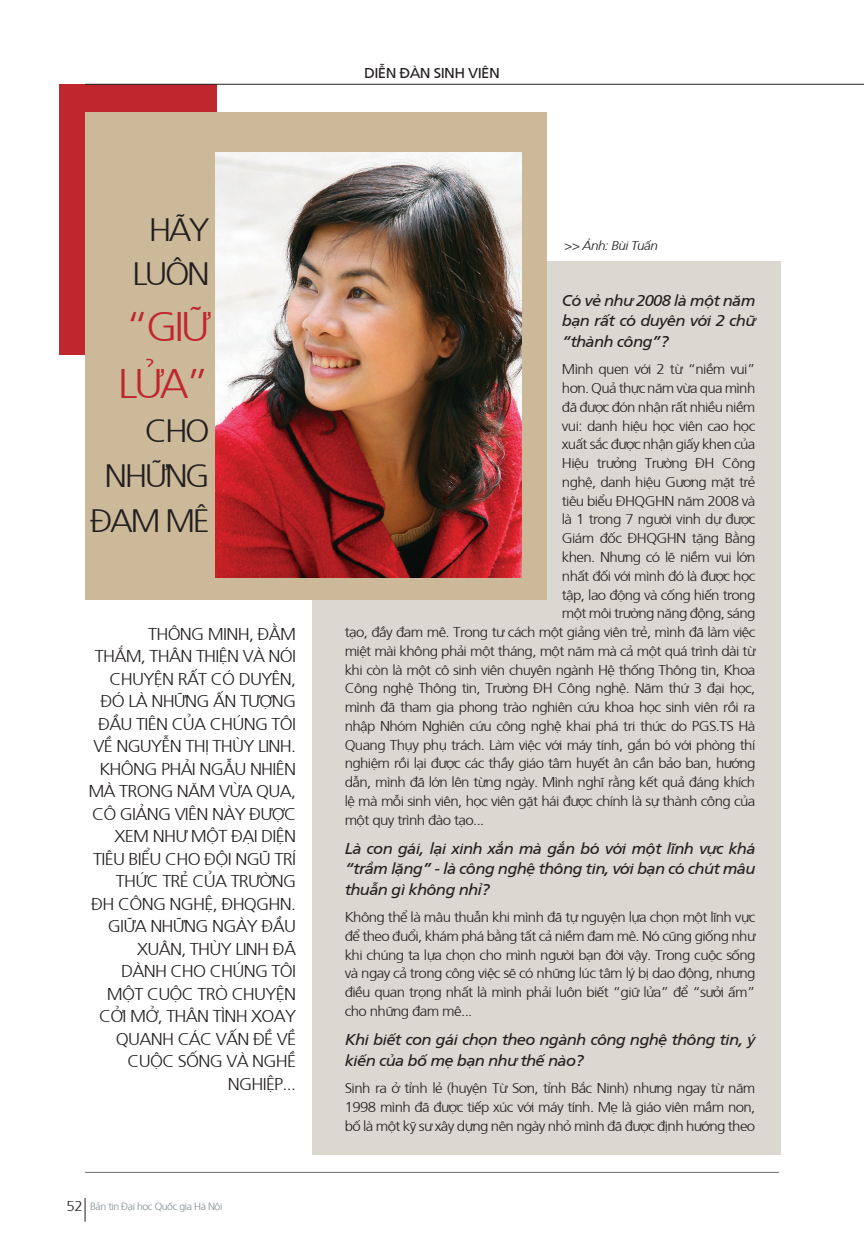
<style>
.page{position:relative;width:864px;height:1242px;background:#fff}
.page>*{position:absolute;margin:0;border:0;box-sizing:border-box;transform-origin:0 0}
.t1{font:300 41.25px/56.1px "Frutiger";letter-spacing:.065em;color:#c0262d;scale:1.05 1}
.t2{font:300 32.25px/44.7px "Frutiger";letter-spacing:-.075em;color:#231f20;text-align:center;scale:1.05 1}
.t3{font:300 17.1px "Frutiger";letter-spacing:-.04em;color:#231f20;scale:1.05 1}
.t4{font:300 17.1px "Frutiger";letter-spacing:.015em;color:#231f20;scale:1.05 1}
.t5{font:300 17.1px "Frutiger";letter-spacing:.1em;color:#231f20;scale:1.05 1}
.t6{font:300 17.1px "Frutiger";letter-spacing:.07em;color:#231f20;scale:1.05 1}
.t7{font:italic 15.6px/20.7px "Frutiger";letter-spacing:-.04em;color:#231f20;text-align:justify;scale:1.05 1}
.t8{font:300 14.25px/18.8px "Frutiger";letter-spacing:-.04em;color:#231f20;text-align:justify;scale:1.05 1}
.t9{font:14.25px "Frutiger";letter-spacing:-.04em;color:#231f20;scale:1.05 1}
.t10{font:italic 300 12.9px "Frutiger";letter-spacing:-.04em;color:#231f20;scale:1.05 1}
.t11{font:300 10.5px "Frutiger";letter-spacing:-.04em;color:#838c91}
.s1{font-size:14.25px;color:#231f20}
</style>
<div class="page">
<div style="left:313px;top:261px;width:467px;height:893px;background:#dad8d0"></div>
<div style="left:60px;top:84px;width:157px;height:270px;background:#c0262d"></div>
<div style="left:86px;top:112px;width:460px;height:487px;background:#cbb999"></div>
<img style="left:216px;top:152px;width:305px;height:426px">
<hr style="left:85px;top:84px;width:778px;height:1px;background:#262324">
<hr style="left:85px;top:1172px;width:693px;height:1px;background:#6c6d70">
<svg style="left:85px;top:1198px;width:1px;height:23px"></svg>
<p class="t9" style="left:364px;top:63px;width:131px">DIỄN ĐÀN SINH VIÊN</p>
<h2 class="t2" style="left:132px;top:205px;width:75px">Hãy luôn</h2>
<h1 class="t1" style="left:118px;top:296px;width:89px">“giữ lửa”</h1>
<h2 class="t2" style="left:145px;top:406px;width:63px">ch o</h2>
<h2 class="t2" style="left:104px;top:451px;width:78px">nh ững</h2>
<h2 class="t2" style="left:90px;top:496px;width:115px">đam mê</h2>
<p class="t3" style="left:148px;top:622px;width:139px">Thông minh, đằm</p>
<p class="t3" style="left:95px;top:644px;width:193px">thắm, thân th iện và nói</p>
<p class="t3" style="left:110px;top:667px;width:179px">ch uyện rất có duyên,</p>
<p class="t5" style="left:101px;top:689px;width:175px">đó là nh ững ấn tượng</p>
<p class="t4" style="left:98px;top:712px;width:190px">đầu tiên của ch úng tôi</p>
<p class="t3" style="left:93px;top:734px;width:194px">về Ng uyễn Th ị Th ùy Linh .</p>
<p class="t3" style="left:99px;top:757px;width:186px">Không phải ngẫu nh iên</p>
<p class="t3" style="left:88px;top:779px;width:199px">mà trong năm vừa qua,</p>
<p class="t4" style="left:92px;top:802px;width:192px">cô giảng viên này được</p>
<p class="t3" style="left:115px;top:824px;width:172px">xem như một đại diện</p>
<p class="t3" style="left:93px;top:847px;width:195px">tiêu biểu cho đội ng ũ trí</p>
<p class="t6" style="left:116px;top:869px;width:160px">th ức trẻ của Trường</p>
<p class="t3" style="left:91px;top:892px;width:86px">ĐH Công ngh</p>
<p class="t3" style="left:204px;top:892px;width:89px">ệ, ĐHQGHN.</p>
<p class="t4" style="left:108px;top:914px;width:181px">Giữa nh ững ngày đầu</p>
<p class="t3" style="left:137px;top:937px;width:153px">xuân, Th ùy Linh đã</p>
<p class="t3" style="left:121px;top:959px;width:168px">dành cho chúng tôi</p>
<p class="t3" style="left:107px;top:982px;width:179px">một c uộc trò ch uyện</p>
<p class="t3" style="left:99px;top:1004px;width:189px">cởi mở, thân tình xoay</p>
<p class="t3" style="left:116px;top:1027px;width:173px">q uanh các vấn đề về</p>
<p class="t3" style="left:127px;top:1049px;width:131px">c uộc sống và ngh</p>
<p class="t3" style="left:287px;top:1049px;width:10px">ề</p>
<p class="t3" style="left:228px;top:1072px;width:12px">ngh</p>
<p class="t3" style="left:262px;top:1072px;width:33px">iệp...</p>
<p class="t11" style="left:67px;top:1198px;width:157px"><span class="s1">52</span> Bản tin Đại học Quốc gia Hà Nội</p>
<p class="t10" style="left:564px;top:236px;width:91px">&gt;&gt; Ảnh: Bùi Tuấn</p>
<p class="t7" style="left:561px;top:289px;width:186px">Có vẻ như 2008 là một năm bạn rất có duyên với 2 chữ “thành công”?</p>
<p class="t8" style="left:561px;top:359px;width:186px">Mình quen với 2 từ “niềm vui”</p>
<p class="t8" style="left:561px;top:378px;width:186px">hơn. Quả thực năm vừa qua mình</p>
<p class="t8" style="left:561px;top:396px;width:186px">đã được đón nhận rất nhiều niềm</p>
<p class="t8" style="left:561px;top:415px;width:186px">vui: danh hiệu học viên cao học</p>
<p class="t8" style="left:561px;top:434px;width:186px">xuất sắc được nhận giấy khen của</p>
<p class="t8" style="left:561px;top:453px;width:186px">Hiệu trưởng Trường ĐH Công</p>
<p class="t8" style="left:561px;top:472px;width:186px">nghệ, danh hiệu Gương mặt trẻ</p>
<p class="t8" style="left:561px;top:490px;width:186px">tiêu biểu ĐHQGHN năm 2008 và</p>
<p class="t8" style="left:561px;top:509px;width:186px">là 1 trong 7 người vinh dự được</p>
<p class="t8" style="left:561px;top:528px;width:186px">Giám đốc ĐHQGHN tặng Bằng</p>
<p class="t8" style="left:561px;top:547px;width:186px">khen. Nhưng có lẽ niềm vui lớn</p>
<p class="t8" style="left:561px;top:565px;width:186px">nhất đối với mình đó là được học</p>
<p class="t8" style="left:561px;top:584px;width:186px">tập, lao động và cống hiến trong</p>
<p class="t8" style="left:561px;top:603px;width:186px">một môi trường năng động, sáng</p>
<p class="t8" style="left:344px;top:622px;width:392px">tạo, đầy đam mê. Trong tư cách một giảng viên trẻ, mình đã làm việc</p>
<p class="t8" style="left:344px;top:640px;width:392px">miệt mài không phải một tháng, một năm mà cả một quá trình dài từ</p>
<p class="t8" style="left:344px;top:659px;width:392px">khi còn là một cô sinh viên chuyên ngành Hệ thống Thông tin, Khoa</p>
<p class="t8" style="left:344px;top:678px;width:392px">Công nghệ Thông tin, Trường ĐH Công nghệ. Năm thứ 3 đại học,</p>
<p class="t8" style="left:344px;top:697px;width:392px">mình đã tham gia phong trào nghiên cứu khoa học sinh viên rồi ra</p>
<p class="t8" style="left:344px;top:715px;width:392px">nhập Nhóm Nghiên cứu công nghệ khai phá tri thức do PGS.TS Hà</p>
<p class="t8" style="left:344px;top:734px;width:392px">Quang Thụy phụ trách. Làm việc với máy tính, gắn bó với phòng thí</p>
<p class="t8" style="left:344px;top:753px;width:392px">nghiệm rồi lại được các thầy giáo tâm huyết ân cần bảo ban, hướng</p>
<p class="t8" style="left:344px;top:772px;width:392px">dẫn, mình đã lớn lên từng ngày. Mình nghĩ rằng kết quả đáng khích</p>
<p class="t8" style="left:344px;top:790px;width:392px">lệ mà mỗi sinh viên, học viên gặt hái được chính là sự thành công của</p>
<p class="t8" style="left:344px;top:809px;width:134px">một quy trình đào tạo...</p>
<p class="t7" style="left:344px;top:837px;width:392px">Là con gái, lại xinh xắn mà gắn bó với một lĩnh vực khá “trầm lặng” - là công nghệ thông tin, với bạn có chút mâu thuẫn gì không nhỉ?</p>
<p class="t8" style="left:344px;top:907px;width:392px">Không thể là mâu thuẫn khi mình đã tự nguyện lựa chọn một lĩnh vực để theo đuổi, khám phá bằng tất cả niềm đam mê. Nó cũng giống như khi chúng ta lựa chọn cho mình người bạn đời vậy. Trong cuộc sống và ngay cả trong công việc sẽ có những lúc tâm lý bị dao động, nhưng điều quan trọng nhất là mình phải luôn biết “giữ lửa” để “sưởi ấm” cho những đam mê...</p>
<p class="t7" style="left:344px;top:1028px;width:392px">Khi biết con gái chọn theo ngành công nghệ thông tin, ý kiến của bố mẹ bạn như thế nào?</p>
<p class="t8" style="left:344px;top:1077px;width:392px">Sinh ra ở tỉnh lẻ (huyện Từ Sơn, tỉnh Bắc Ninh) nhưng ngay từ năm 1998 mình đã được tiếp xúc với máy tính. Mẹ là giáo viên mầm non, bố là một kỹ sư xây dựng nên ngày nhỏ mình đã được định hướng theo</p>
</div>
